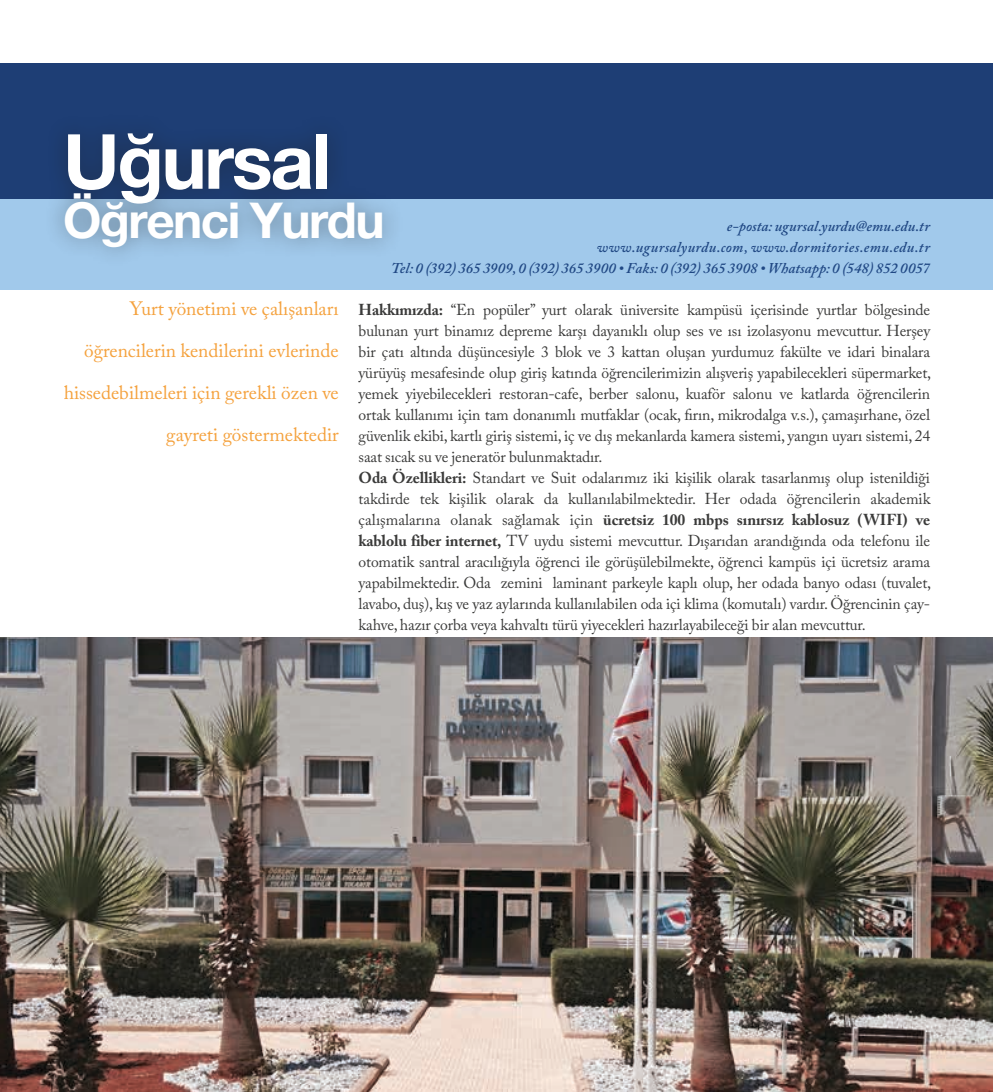
<style>
.page{position:relative;width:993px;height:1092px;background:#fff}
.page>*{position:absolute;margin:0;border:0;box-sizing:border-box;transform-origin:0 0}
.t1{font:700 76.12px "Helvetica Neue EMU";letter-spacing:-.03em;color:#fff}
.t2{font:700 49.35px "Helvetica Neue EMU";letter-spacing:-.03em;color:#fff}
.t3{font:19.25px/42px "Adobe Caslon Pro";color:#f3931f;text-align:right}
.t4{font:15.75px/21px "Adobe Caslon Pro";letter-spacing:-.01em;color:#1c1c1b}
.t5{font:italic 600 14.88px/21px "Adobe Caslon Pro";letter-spacing:.01em;color:#204884;text-align:right}
.s1{font-weight:700}
</style>
<div class="page">
<div style="left:0;top:198px;width:992px;height:92px;background:#a1c9eb"></div>
<div style="left:0;top:63px;width:992px;height:135px;background:#1e3e75"></div>
<img style="left:0;top:637px;width:992px;height:454px">
<div style="left:43px;top:113px;width:361px;height:155px;background:#1c1c1b;opacity:.42"></div>
<h1 class="t1" style="left:63px;top:114px;width:270px">Uğursal</h1>
<h2 class="t2" style="left:63px;top:190px;width:323px">Öğrenci Yurdu</h2>
<p class="t5" style="left:391px;top:215px;width:540px">e-posta: ugursal.yurdu@emu.edu.tr<br>www.ugursalyurdu.com, www.dormitories.emu.edu.tr<br>Tel: 0 (392) 365 3909, 0 (392) 365 3900 • Faks: 0 (392) 365 3908 • Whatsapp: 0 (548) 852 0057</p>
<p class="t3" style="left:64px;top:287px;width:276px">Yurt yönetimi ve çalışanları öğrencilerin kendilerini evlerinde hissedebilmeleri için gerekli özen ve gayreti göstermektedir</p>
<p class="t4" style="left:358px;top:299px;width:574px"><span class="s1">Hakkımızda:</span> “En popüler” yurt olarak üniversite kampüsü içerisinde yurtlar bölgesinde bulunan yurt binamız depreme karşı dayanıklı olup ses ve ısı izolasyonu mevcuttur. Herşey bir çatı altında düşüncesiyle 3 blok ve 3 kattan oluşan yurdumuz fakülte ve idari binalara yürüyüş mesafesinde olup giriş katında öğrencilerimizin alışveriş yapabilecekleri süpermarket, yemek yiyebilecekleri restoran-cafe, berber salonu, kuaför salonu ve katlarda öğrencilerin ortak kullanımı için tam donanımlı mutfaklar (ocak, fırın, mikrodalga v.s.), çamaşırhane, özel güvenlik ekibi, kartlı giriş sistemi, iç ve dış mekanlarda kamera sistemi, yangın uyarı sistemi, 24 saat sıcak su ve jeneratör bulunmaktadır.<br><span class="s1">Oda Özellikleri:</span> Standart ve Suit odalarımız iki kişilik olarak tasarlanmış olup istenildiği takdirde tek kişilik olarak da kullanılabilmektedir. Her odada öğrencilerin akademik çalışmalarına olanak sağlamak için <span class="s1">ücretsiz 100 mbps sınırsız kablosuz (WIFI) ve kablolu fiber internet,</span> TV uydu sistemi mevcuttur. Dışarıdan arandığında oda telefonu ile otomatik santral aracılığıyla öğrenci ile görüşülebilmekte, öğrenci kampüs içi ücretsiz arama yapabilmektedir. Oda zemini laminant parkeyle kaplı olup, her odada banyo odası (tuvalet, lavabo, duş), kış ve yaz aylarında kullanılabilen oda içi klima (komutalı) vardır. Öğrencinin çay&shy;kahve, hazır çorba veya kahvaltı türü yiyecekleri hazırlayabileceği bir alan mevcuttur.</p>
</div>
